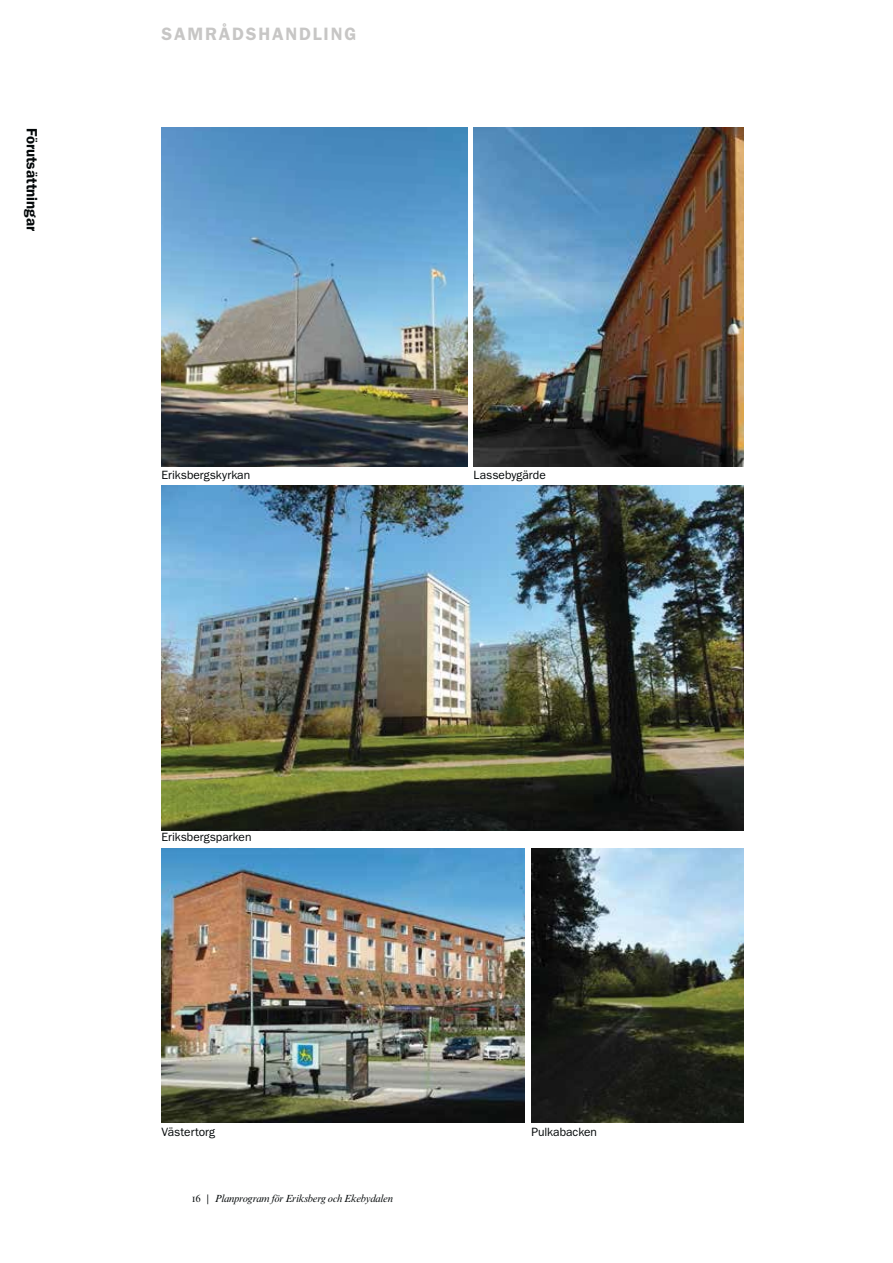
<style>
.page{position:relative;width:893px;height:1263px;background:#fff}
.page>*{position:absolute;margin:0;border:0;box-sizing:border-box;transform-origin:0 0}
.t1{font:600 18px "ITC Franklin Gothic Std";letter-spacing:.1em;color:#c7c6c5}
.t2{font:600 15px "ITC Franklin Gothic Std";letter-spacing:-.005em;color:#040809}
.t3{font:12px "ITC Franklin Gothic Std";letter-spacing:-.005em;color:#040809}
.t4{font:italic 10.5px "Times NRMT Std";letter-spacing:-.02em;color:#040809}
.s1{font-style:normal}
</style>
<div class="page">
<img style="left:162px;top:848px;width:363px;height:275px">
<img style="left:162px;top:128px;width:306px;height:339px">
<img style="left:473px;top:128px;width:271px;height:339px">
<img style="left:162px;top:485px;width:582px;height:345px">
<img style="left:531px;top:848px;width:213px;height:275px">
<p class="t2" style="left:37px;top:128px;width:104px;rotate:90deg">Förutsättningar</p>
<h1 class="t1" style="left:162px;top:27px;width:196px">SAMRÅDSHANDLING</h1>
<p class="t3" style="left:162px;top:470px;width:90px">Eriksbergskyrkan</p>
<p class="t3" style="left:473px;top:470px;width:74px">Lassebygärde</p>
<p class="t3" style="left:162px;top:832px;width:91px">Eriksbergsparken</p>
<p class="t3" style="left:162px;top:1127px;width:55px">Västertorg</p>
<p class="t3" style="left:531px;top:1127px;width:67px">Pulkabacken</p>
<p class="t4" style="left:191px;top:1195px;width:203px"><span class="s1">16</span> | Planprogram för Eriksberg och Ekebydalen</p>
</div>
